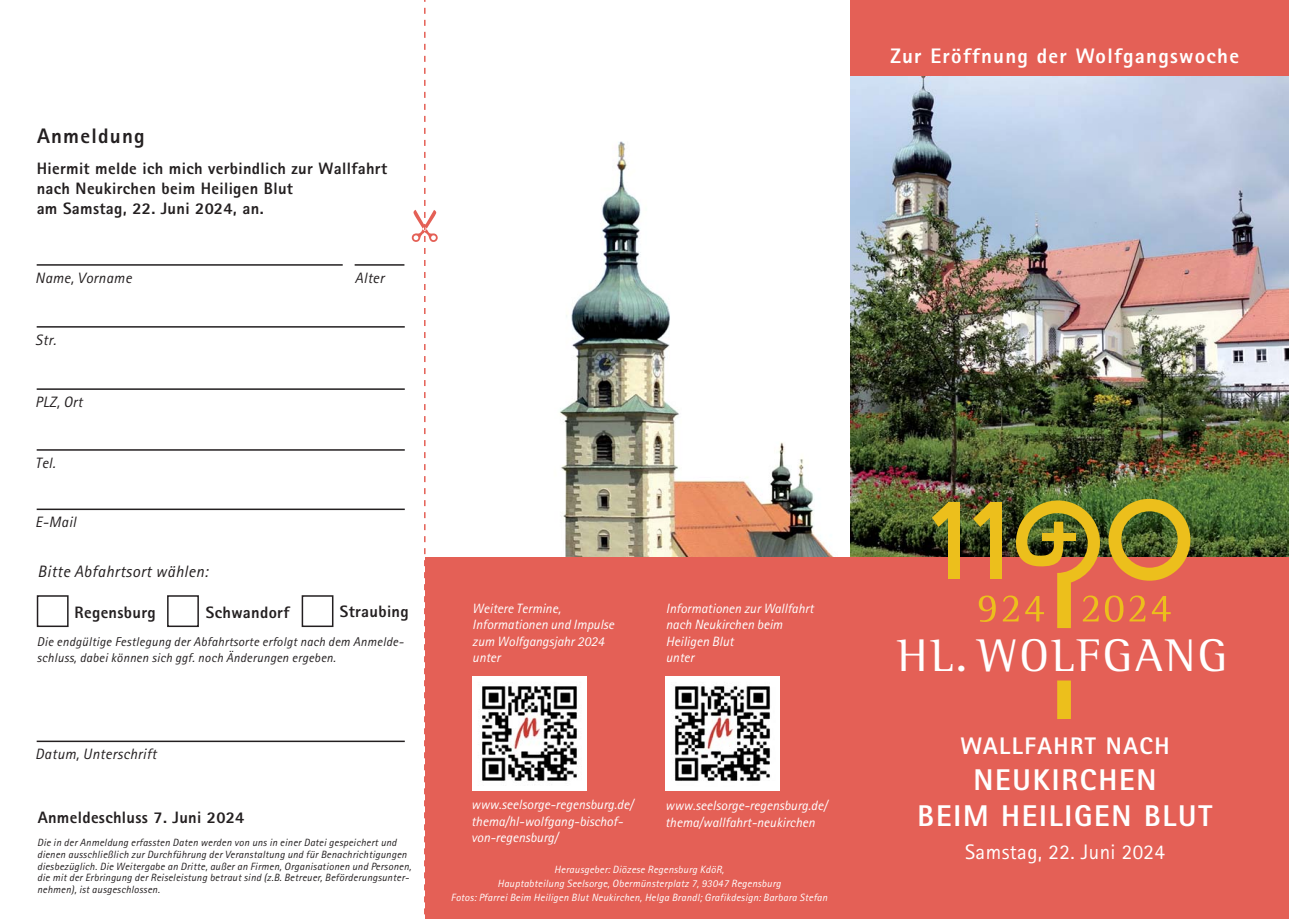
<style>
.page{position:relative;width:1289px;height:919px;background:#fff}
.page>*{position:absolute;margin:0;border:0;box-sizing:border-box;transform-origin:0 0}
.t1{font:46.95px "Rotis Semi Serif";letter-spacing:.055em;color:#fff}
.t2{font:800 30px/36.2px "Rotis Sans Serif";letter-spacing:.06em;color:#fff;text-align:center}
.t3{font:800 24px "Rotis Sans Serif";letter-spacing:.06em;color:#fff}
.t4{font:800 21px "Rotis Sans Serif";letter-spacing:.06em;color:#fff}
.t5{font:21px "Rotis Sans Serif";letter-spacing:.02em;color:#fff}
.t6{font:800 21px "Rotis Sans Serif";letter-spacing:.06em;color:#231f20}
.t7{font:800 16.5px/20.1px "Rotis Sans Serif";letter-spacing:.02em;color:#231f20}
.t8{font:italic 16.5px "Rotis Sans Serif";letter-spacing:.02em;color:#231f20}
.t9{font:italic 15px "Rotis Sans Serif";letter-spacing:.02em;color:#231f20}
.t10{font:italic 13.5px/16.5px "Rotis Sans Serif";color:#fff}
.t11{font:italic 12.75px/16.4px "Rotis Sans Serif";letter-spacing:.02em;color:#231f20}
.t12{font:italic 10.5px/11.9px "Rotis Sans Serif";letter-spacing:.02em;color:#231f20}
.t13{font:italic 10.5px/14.1px "Rotis Sans Serif";letter-spacing:.02em;color:#fff;text-align:center}
</style>
<div class="page">
<img style="left:560px;top:141px;width:274px;height:416px">
<img style="left:850px;top:75px;width:438px;height:482px">
<div style="left:425px;top:557px;width:863px;height:361px;background:#e46056"></div>
<div style="left:948px;top:502px;width:11px;height:76px;background:#ecbf1c"></div>
<svg style="left:931px;top:502px;width:17px;height:25px"></svg>
<svg style="left:973px;top:499px;width:217px;height:129px"></svg>
<div style="left:1057px;top:680px;width:13px;height:39px;background:#ecbf1c"></div>
<div style="left:850px;top:0;width:438px;height:75px;background:#e46056"></div>
<hr style="left:37px;top:264px;width:306px;height:2px;background:#231f20">
<hr style="left:37px;top:326px;width:368px;height:1px;background:#231f20">
<div style="left:37px;top:595px;width:32px;height:32px;border:2px solid #231f20"></div>
<div style="left:167px;top:595px;width:32px;height:32px;border:2px solid #231f20"></div>
<div style="left:302px;top:595px;width:31px;height:32px;border:2px solid #231f20"></div>
<hr style="left:37px;top:388px;width:368px;height:2px;background:#231f20">
<hr style="left:37px;top:449px;width:368px;height:1px;background:#231f20">
<hr style="left:37px;top:508px;width:368px;height:2px;background:#231f20">
<hr style="left:37px;top:740px;width:368px;height:2px;background:#231f20">
<hr style="left:354px;top:264px;width:50px;height:2px;background:#231f20">
<img style="left:666px;top:676px;width:113px;height:114px">
<svg style="left:412px;top:0;width:25px;height:915px"></svg>
<img style="left:472px;top:676px;width:114px;height:114px">
<h3 class="t6" style="left:37px;top:129px;width:109px">Anmeldung</h3>
<h3 class="t7" style="left:37px;top:160px;width:352px">Hiermit melde ich mich verbindlich zur Wallfahrt nach Neukirchen beim Heiligen Blut<br>am Samstag, 22. Juni 2024, an.</h3>
<h3 class="t9" style="left:35px;top:272px;width:98px">Name, Vorname</h3>
<h3 class="t9" style="left:35px;top:334px;width:22px">Str.</h3>
<h3 class="t9" style="left:35px;top:396px;width:49px">PLZ, Ort</h3>
<h3 class="t9" style="left:35px;top:457px;width:22px">Tel.</h3>
<h3 class="t9" style="left:35px;top:517px;width:42px">E-Mail</h3>
<h3 class="t9" style="left:355px;top:272px;width:31px">Alter</h3>
<h3 class="t8" style="left:38px;top:566px;width:172px">Bitte Abfahrtsort wählen:</h3>
<h3 class="t7" style="left:75px;top:603px;width:83px">Regensburg</h3>
<h3 class="t7" style="left:206px;top:603px;width:85px">Schwandorf</h3>
<h3 class="t7" style="left:340px;top:603px;width:70px">Straubing</h3>
<p class="t11" style="left:37px;top:634px;width:368px">Die endgültige Festlegung der Abfahrtsorte erfolgt nach dem Anmelde&shy;schluss, dabei können sich ggf. noch Änderungen ergeben.</p>
<h3 class="t9" style="left:35px;top:748px;width:123px">Datum, Unterschrift</h3>
<h3 class="t7" style="left:38px;top:808px;width:208px">Anmeldeschluss 7. Juni 2024</h3>
<p class="t12" style="left:37px;top:837px;width:375px">Die in der Anmeldung erfassten Daten werden von uns in einer Datei gespeichert und dienen ausschließlich zur Durchführung der Veranstaltung und für Benachrichtigungen diesbezüglich. Die Weitergabe an Dritte, außer an Firmen, Organisationen und Personen, die mit der Erbringung der Reiseleistung betraut sind (z.B. Betreuer, Beförderungsunter&shy;nehmen), ist ausgeschlossen.</p>
<p class="t10" style="left:472px;top:601px;width:143px">Weitere Termine,<br>Informationen und Impulse zum Wolfgangsjahr 2024 unter</p>
<p class="t10" style="left:666px;top:601px;width:149px">Informationen zur Wallfahrt nach Neukirchen beim<br>Heiligen Blut<br>unter</p>
<p class="t10" style="left:471px;top:797px;width:164px">www.seelsorge-regensburg.de/ thema/hl-wolfgang-bischof&shy;von-regensburg/</p>
<p class="t10" style="left:665px;top:798px;width:164px">www.seelsorge-regensburg.de/ thema/wallfahrt-neukirchen</p>
<p class="t13" style="left:451px;top:863px;width:378px">Herausgeber: Diözese Regensburg KdöR,<br>Hauptabteilung Seelsorge, Obermünsterplatz 7, 93047 Regensburg<br>Fotos: Pfarrei Beim Heiligen Blut Neukirchen, Helga Brandl; Grafikdesign: Barbara Stefan</p>
<h3 class="t4" style="left:890px;top:48px;width:350px">Zur Eröffnung der Wolfgangswoche</h3>
<h1 class="t1" style="left:897px;top:638px;width:332px">HL. WOLFGANG</h1>
<h3 class="t3" style="left:960px;top:737px;width:210px">WALLFAHRT NACH</h3>
<h2 class="t2" style="left:917px;top:764px;width:296px">NEUKIRCHEN<br>BEIM HEILIGEN BLUT</h2>
<h3 class="t5" style="left:965px;top:844px;width:201px">Samstag, 22. Juni 2024</h3>
</div>
